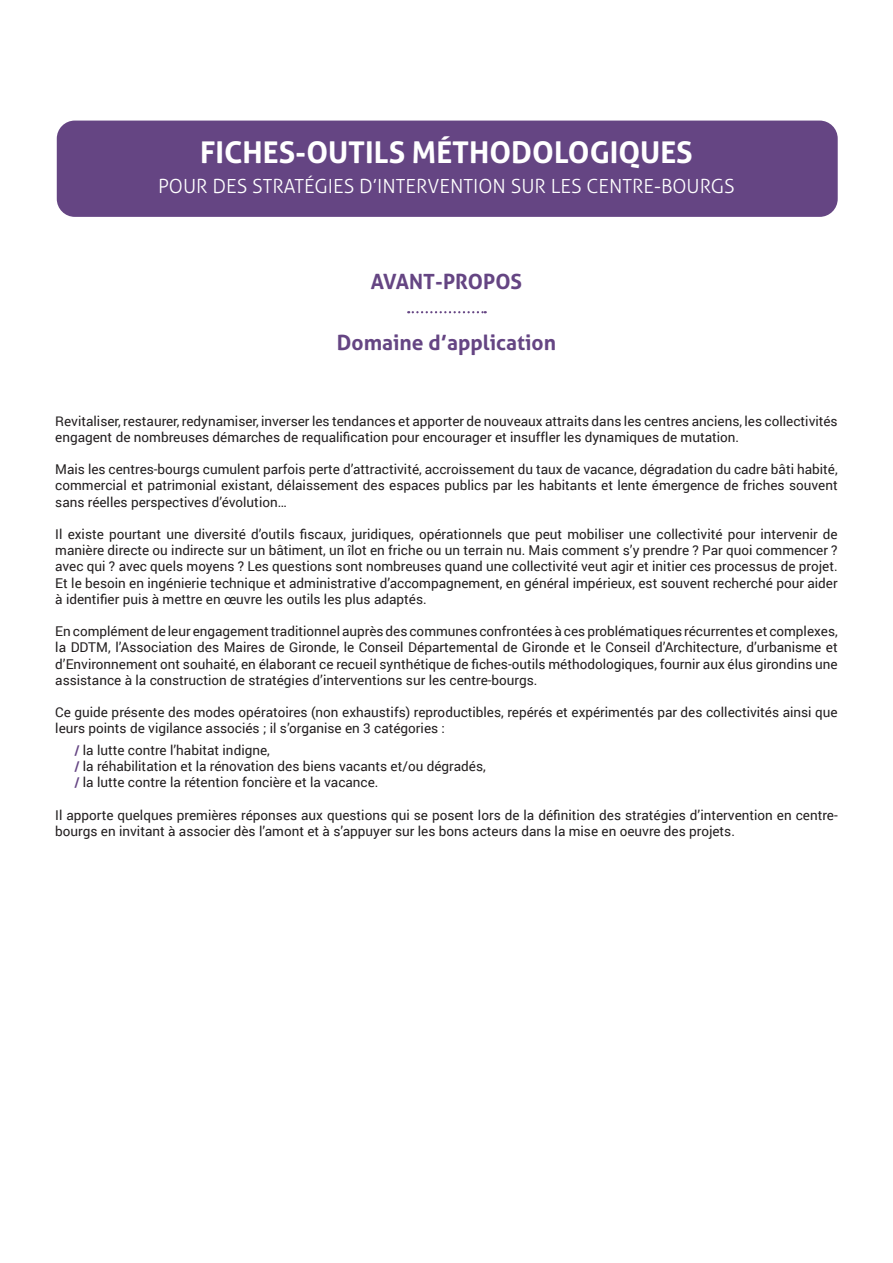
<style>
.page{position:relative;width:893px;height:1263px;background:#fff}
.page>*{position:absolute;margin:0;border:0;box-sizing:border-box;transform-origin:0 0}
.t1{font:700 30px "Aller";color:#fff}
.t2{font:700 21px "Aller";color:#654583}
.t3{font:300 19.5px "Aller";color:#fff}
.t4{font:13.5px/16.2px "Roboto";color:#231f20}
.s1{font-weight:900;color:#654583}
</style>
<div class="page">
<svg style="left:408px;top:311px;width:78px;height:2px"></svg>
<div style="left:57px;top:121px;width:781px;height:96px;background:#654583;border-radius:18px"></div>
<h1 class="t1" style="left:200px;top:134px;width:494px">FICHES-OUTILS MÉTHODOLOGIQUES</h1>
<h3 class="t3" style="left:158px;top:174px;width:578px">POUR DES STRATÉGIES D’INTERVENTION SUR LES CENTRE-BOURGS</h3>
<h2 class="t2" style="left:371px;top:269px;width:153px">AVANT-PROPOS</h2>
<h2 class="t2" style="left:337px;top:330px;width:221px">Domaine d’application</h2>
<p class="t4" style="left:55px;top:412px;width:784px">Revitaliser, restaurer, redynamiser, inverser les tendances et apporter de nouveaux attraits dans les centres anciens, les collectivités engagent de nombreuses démarches de requalification pour encourager et insuffler les dynamiques de mutation.</p>
<p class="t4" style="left:55px;top:461px;width:784px;text-align:justify">Mais les centres-bourgs cumulent parfois perte d’attractivité, accroissement du taux de vacance, dégradation du cadre bâti habité, commercial et patrimonial existant, délaissement des espaces publics par les habitants et lente émergence de friches souvent sans réelles perspectives d’évolution…</p>
<p class="t4" style="left:55px;top:525px;width:784px;text-align:justify">Il existe pourtant une diversité d’outils fiscaux, juridiques, opérationnels que peut mobiliser une collectivité pour intervenir de manière directe ou indirecte sur un bâtiment, un îlot en friche ou un terrain nu. Mais comment s’y prendre ? Par quoi commencer ? avec qui ? avec quels moyens ? Les questions sont nombreuses quand une collectivité veut agir et initier ces processus de projet.<br>Et le besoin en ingénierie technique et administrative d’accompagnement, en général impérieux, est souvent recherché pour aider à identifier puis à mettre en œuvre les outils les plus adaptés.</p>
<p class="t4" style="left:55px;top:623px;width:784px;text-align:justify">En complément de leur engagement traditionnel auprès des communes confrontées à ces problématiques récurrentes et complexes, la DDTM, l’Association des Maires de Gironde, le Conseil Départemental de Gironde et le Conseil d’Architecture, d’urbanisme et d’Environnement ont souhaité, en élaborant ce recueil synthétique de fiches-outils méthodologiques, fournir aux élus girondins une assistance à la construction de stratégies d’interventions sur les centre-bourgs.</p>
<p class="t4" style="left:55px;top:704px;width:784px">Ce guide présente des modes opératoires (non exhaustifs) reproductibles, repérés et expérimentés par des collectivités ainsi que leurs points de vigilance associés ; il s’organise en 3 catégories :</p>
<p class="t4" style="left:75px;top:741px;width:413px"><span class="s1">/</span> la lutte contre l’habitat indigne,<br><span class="s1">/</span> la réhabilitation et la rénovation des biens vacants et/ou dégradés, <span class="s1">/</span> la lutte contre la rétention foncière et la vacance.</p>
<p class="t4" style="left:55px;top:806px;width:784px">Il apporte quelques premières réponses aux questions qui se posent lors de la définition des stratégies d’intervention en centre&shy;bourgs en invitant à associer dès l’amont et à s’appuyer sur les bons acteurs dans la mise en oeuvre des projets.</p>
</div>
